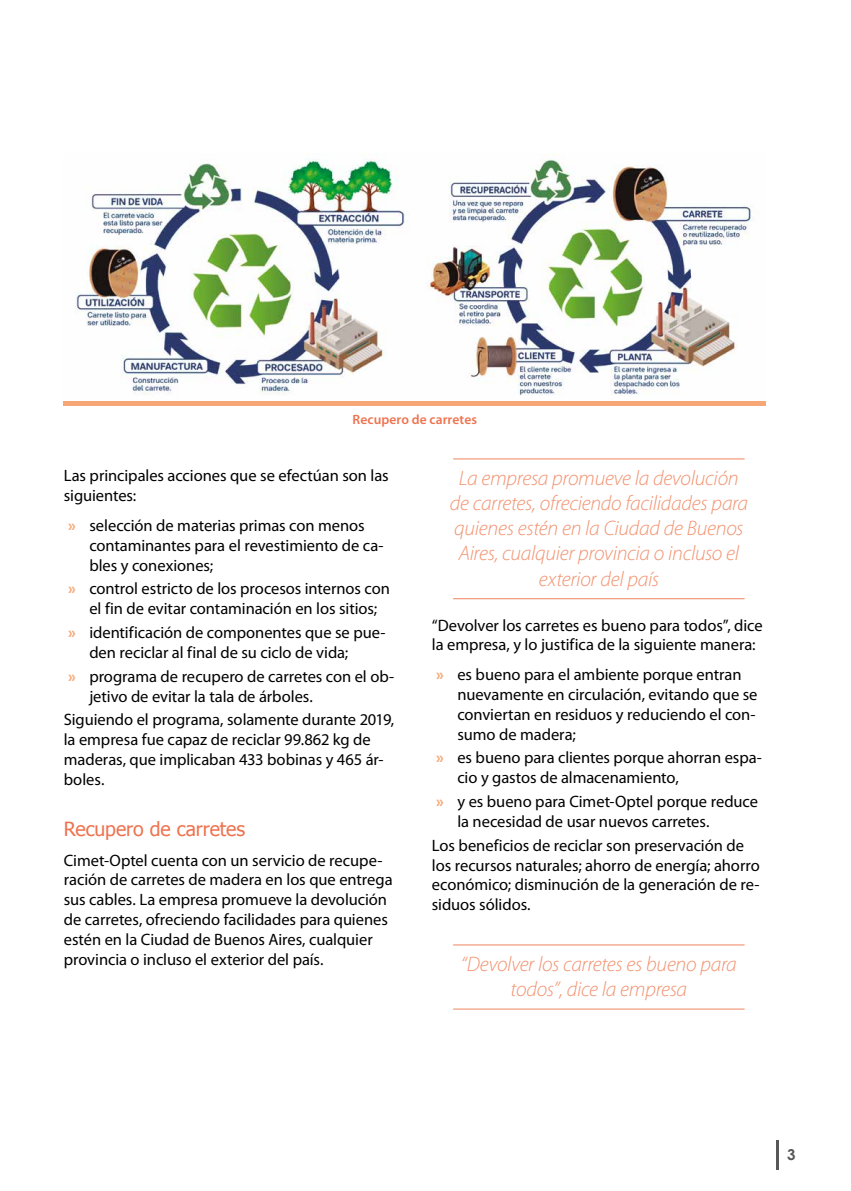
<style>
.page{position:relative;width:851px;height:1191px;background:#fff}
.page>*{position:absolute;margin:0;border:0;box-sizing:border-box;transform-origin:0 0}
.t1{font:italic 300 21px/25.2px "Myriad Pro";letter-spacing:-.015em;color:#f29270;text-align:center}
.t2{font:19.5px "Tahoma";letter-spacing:-.005em;color:#ee734f}
.t3{font:16.5px/19.8px "Myriad Pro";letter-spacing:-.005em;color:#000}
.t4{font:700 15px "Century Gothic";color:#575756}
.t5{font:600 13.5px "Myriad Pro";letter-spacing:.005em;color:#ee734f}
.s1{font-weight:700;color:#f6a775}
</style>
<div class="page">
<hr style="left:776px;top:1140px;width:2px;height:29px;background:#575756">
<hr style="left:453px;top:458px;width:291px;height:1px;background:#f29270">
<hr style="left:453px;top:598px;width:291px;height:1px;background:#f29270">
<hr style="left:453px;top:944px;width:291px;height:1px;background:#f29270">
<hr style="left:453px;top:1008px;width:291px;height:1px;background:#f29270">
<img style="left:75px;top:153px;width:683px;height:243px">
<hr style="left:64px;top:401px;width:701px;height:4px;background:#f6a775">
<p class="t5" style="left:352px;top:412px;width:126px">Recupero de carretes</p>
<p class="t3" style="left:64px;top:465px;width:326px">Las principales acciones que se efectúan son las siguientes:</p>
<p class="t3" style="left:89px;top:515px;width:295px;text-indent:-21px"><span class="s1">»</span> selección de materias primas con menos contaminantes para el revestimiento de ca&shy;bles y conexiones;</p>
<p class="t3" style="left:68px;top:579px;width:323px;text-align:center"><span class="s1">»</span> control estricto de los procesos internos con el fin de evitar contaminación en los sitios;</p>
<p class="t3" style="left:89px;top:622px;width:298px;text-indent:-21px"><span class="s1">»</span> identificación de componentes que se pue&shy;den reciclar al final de su ciclo de vida;</p>
<p class="t3" style="left:89px;top:666px;width:306px;text-indent:-21px"><span class="s1">»</span> programa de recupero de carretes con el ob&shy;jetivo de evitar la tala de árboles.</p>
<p class="t3" style="left:64px;top:709px;width:332px">Siguiendo el programa, solamente durante 2019, la empresa fue capaz de reciclar 99.862 kg de maderas, que implicaban 433 bobinas y 465 ár&shy;boles.</p>
<p class="t2" style="left:64px;top:815px;width:183px">Recupero de carretes</p>
<p class="t3" style="left:64px;top:850px;width:330px">Cimet-Optel cuenta con un servicio de recupe&shy;ración de carretes de madera en los que entrega sus cables. La empresa promueve la devolución de carretes, ofreciendo facilidades para quienes estén en la Ciudad de Buenos Aires, cualquier provincia o incluso el exterior del país.</p>
<p class="t1" style="left:450px;top:465px;width:299px">La empresa promueve la devolución de carretes, ofreciendo facilidades para quienes estén en la Ciudad de Buenos Aires, cualquier provincia o incluso el exterior del país</p>
<p class="t3" style="left:432px;top:615px;width:332px">“Devolver los carretes es bueno para todos”, dice la empresa, y lo justifica de la siguiente manera:</p>
<p class="t3" style="left:457px;top:664px;width:301px;text-indent:-21px"><span class="s1">»</span> es bueno para el ambiente porque entran nuevamente en circulación, evitando que se conviertan en residuos y reduciendo el con&shy;sumo de madera;</p>
<p class="t3" style="left:457px;top:748px;width:306px;text-indent:-21px"><span class="s1">»</span> es bueno para clientes porque ahorran espa&shy;cio y gastos de almacenamiento,</p>
<p class="t3" style="left:457px;top:791px;width:302px;text-indent:-21px"><span class="s1">»</span> y es bueno para Cimet-Optel porque reduce la necesidad de usar nuevos carretes.</p>
<p class="t3" style="left:432px;top:835px;width:329px">Los beneficios de reciclar son preservación de los recursos naturales; ahorro de energía; ahorro económico; disminución de la generación de re&shy;siduos sólidos.</p>
<p class="t1" style="left:461px;top:951px;width:277px">“Devolver los carretes es bueno para todos”, dice la empresa</p>
<p class="t4" style="left:787px;top:1143px;width:10px">3</p>
</div>
